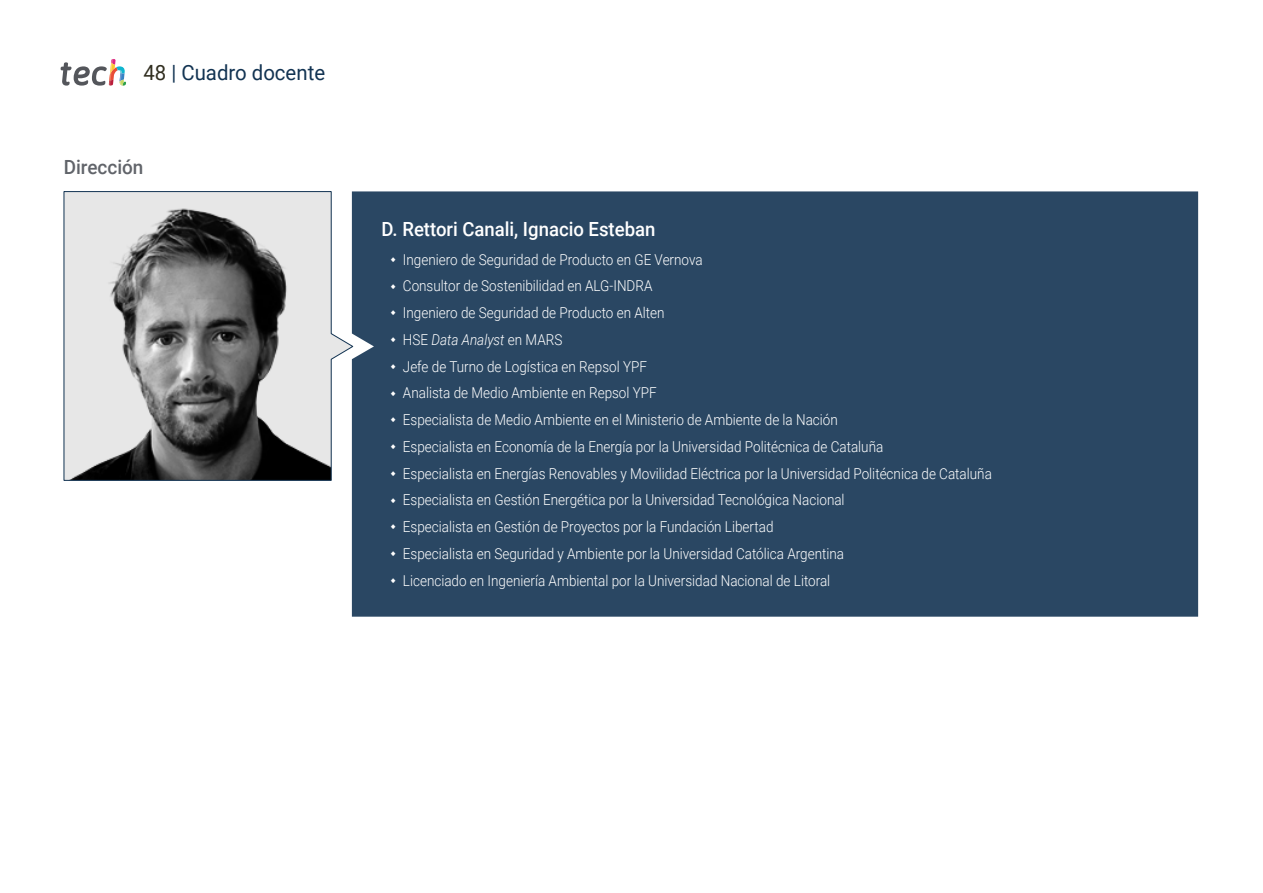
<style>
.page{position:relative;width:1263px;height:893px;background:#fff}
.page>*{position:absolute;margin:0;border:0;box-sizing:border-box;transform-origin:0 0}
.t1{font:21px "Roboto";color:#123352}
.t2{font:500 19.5px "Roboto";color:#fff;scale:.95 1}
.t3{font:500 19.5px "Roboto";color:#61646a}
.t4{font:300 15px/26.7px "Roboto";color:#fff;scale:.9 1}
.s1{color:#312e20}
.s2{font-style:italic}
</style>
<div class="page">
<svg style="left:64px;top:191px;width:288px;height:290px;background:#a0a0a1"></svg>
<div style="left:352px;top:191px;width:846px;height:426px;background:#2a4763"></div>
<svg style="left:61px;top:59px;width:65px;height:27px"></svg>
<svg style="left:391px;top:257px;width:4px;height:5px"></svg>
<svg style="left:391px;top:284px;width:4px;height:5px"></svg>
<svg style="left:391px;top:310px;width:4px;height:5px"></svg>
<svg style="left:391px;top:337px;width:4px;height:5px"></svg>
<svg style="left:391px;top:364px;width:4px;height:5px"></svg>
<svg style="left:391px;top:391px;width:4px;height:5px"></svg>
<svg style="left:391px;top:417px;width:4px;height:5px"></svg>
<svg style="left:391px;top:444px;width:4px;height:5px"></svg>
<svg style="left:391px;top:471px;width:4px;height:5px"></svg>
<svg style="left:391px;top:498px;width:4px;height:5px"></svg>
<svg style="left:391px;top:524px;width:4px;height:5px"></svg>
<svg style="left:391px;top:551px;width:4px;height:5px"></svg>
<svg style="left:391px;top:578px;width:4px;height:5px"></svg>
<h1 class="t1" style="left:144px;top:57px;width:183px"><span class="s1">48</span> | Cuadro docente</h1>
<h2 class="t3" style="left:64px;top:154px;width:81px">Dirección</h2>
<h2 class="t2" style="left:382px;top:215px;width:290px">D. Rettori Canali, Ignacio Esteban</h2>
<p class="t4" style="left:403px;top:245px;width:656px">Ingeniero de Seguridad de Producto en GE Vernova<br>Consultor de Sostenibilidad en ALG-INDRA<br>Ingeniero de Seguridad de Producto en Alten<br>HSE <span class="s2">Data Analyst</span> en MARS<br>Jefe de Turno de Logística en Repsol YPF<br>Analista de Medio Ambiente en Repsol YPF<br>Especialista de Medio Ambiente en el Ministerio de Ambiente de la Nación<br>Especialista en Economía de la Energía por la Universidad Politécnica de Cataluña<br>Especialista en Energías Renovables y Movilidad Eléctrica por la Universidad Politécnica de Cataluña Especialista en Gestión Energética por la Universidad Tecnológica Nacional<br>Especialista en Gestión de Proyectos por la Fundación Libertad<br>Especialista en Seguridad y Ambiente por la Universidad Católica Argentina<br>Licenciado en Ingeniería Ambiental por la Universidad Nacional de Litoral</p>
</div>
